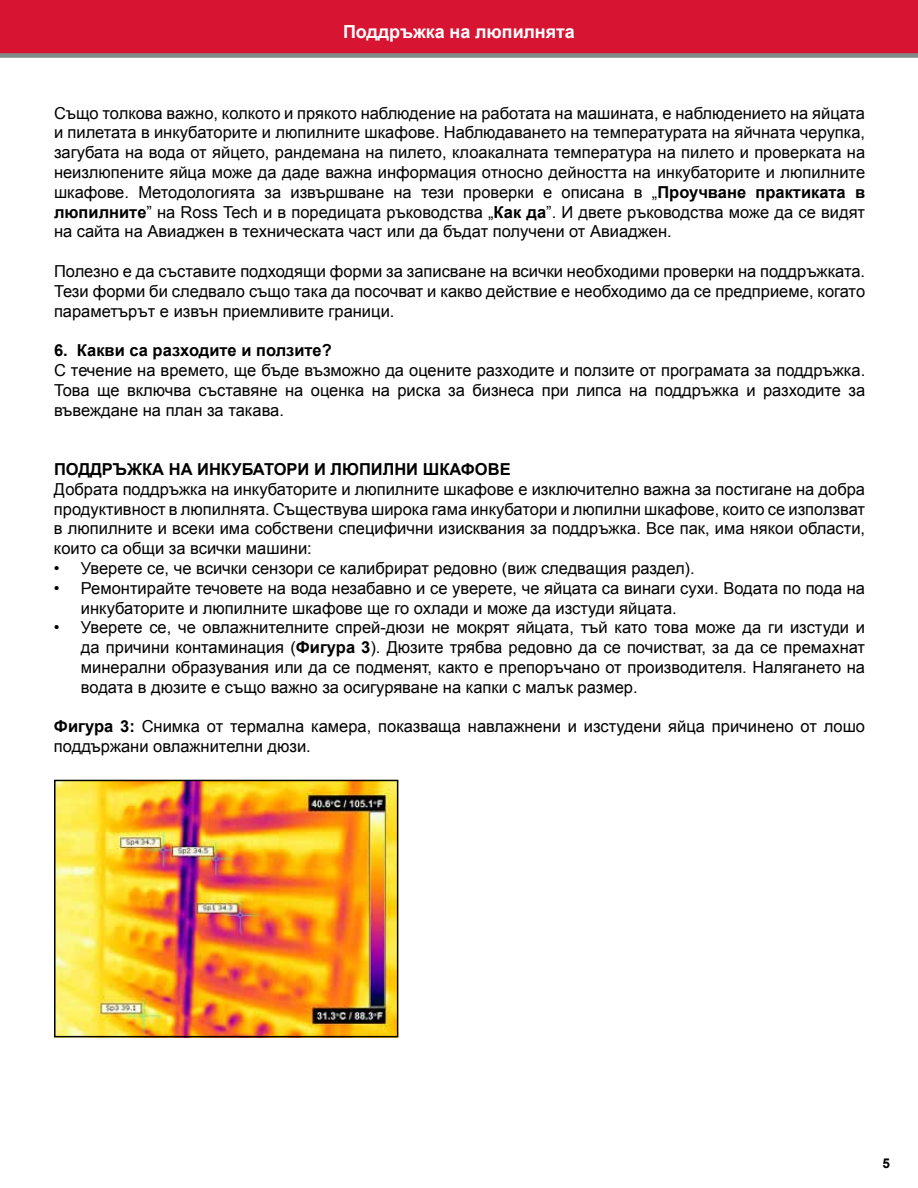
<style>
.page{position:relative;width:918px;height:1188px;background:#fff}
.page>*{position:absolute;margin:0;border:0;box-sizing:border-box;transform-origin:0 0}
.t1{font:700 18px "Arial";letter-spacing:-.005em;color:#fff}
.t2{font:16.5px/19.8px "Arial";color:#000;text-align:justify}
.t3{font:700 16.5px "Arial";color:#000}
.t4{font:700 13.5px "Arial";color:#000}
.s1{font-weight:700}
</style>
<div class="page">
<svg style="left:0;top:0;width:918px;height:58px;background:#d01d39"></svg>
<img style="left:55px;top:783px;width:343px;height:255px">
<div style="left:54px;top:780px;width:344px;height:257px;border:2px solid #000"></div>
<p class="t1" style="left:343px;top:19px;width:233px">Поддръжка на люпилнята</p>
<p class="t2" style="left:54px;top:103px;width:813px">Също толкова важно, колкото и прякото наблюдение на работата на машината, е наблюдението на яйцата и пилетата в инкубаторите и люпилните шкафове. Наблюдаването на температурата на яйчната черупка, загубата на вода от яйцето, рандемана на пилето, клоакалната температура на пилето и проверката на неизлюпените яйца може да даде важна информация относно дейността на инкубаторите и люпилните шкафове. Методологията за извършване на тези проверки е описана в „<span class="s1">Проучване практиката в люпилните</span>” на Ross Tech и в поредицата ръководства „<span class="s1">Как да</span>”. И двете ръководства може да се видят на сайта на Авиаджен в техническата част или да бъдат получени от Авиаджен.</p>
<p class="t2" style="left:54px;top:261px;width:813px">Полезно е да съставите подходящи форми за записване на всички необходими проверки на поддръжката.<br>Тези форми би следвало също така да посочват и какво действие е необходимо да се предприеме, когато параметърът е извън приемливите граници.</p>
<p class="t3" style="left:54px;top:339px;width:279px">6. Какви са разходите и ползите?</p>
<p class="t2" style="left:54px;top:360px;width:813px">С течение на времето, ще бъде възможно да оцените разходите и ползите от програмата за поддръжка.<br>Това ще включва съставяне на оценка на риска за бизнеса при липса на поддръжка и разходите за въвеждане на план за такава.</p>
<p class="t3" style="left:54px;top:458px;width:421px">Поддръжка на инкубатори и люпилни шкафов</p>
<p class="t3" style="left:500px;top:458px;width:13px">е</p>
<p class="t2" style="left:54px;top:479px;width:813px">Добрата поддръжка на инкубаторите и люпилните шкафове е изключително важна за постигане на добра продуктивност в люпилнята. Съществува широка гама инкубатори и люпилни шкафове, които се използват в люпилните и всеки има собствени специфични изисквания за поддръжка. Все пак, има някои области, които са общи за всички машини:</p>
<p class="t2" style="left:54px;top:558px;width:642px">• Уверете се, че всички сензори се калибрират редовно (виж следващия раздел).</p>
<p class="t2" style="left:81px;top:578px;width:786px;text-indent:-27px">• Ремонтирайте течовете на вода незабавно и се уверете, че яйцата са винаги сухи. Водата по пода на инкубаторите и люпилните шкафове ще го охлади и може да изстуди яйцата.</p>
<p class="t2" style="left:81px;top:618px;width:786px;text-indent:-27px">• Уверете се, че овлажнителните спрей-дюзи не мокрят яйцата, тъй като това може да ги изстуди и да причини контаминация (<span class="s1">Фигура 3</span>). Дюзите трябва редовно да се почистват, за да се премахнат минерални образувания или да се подменят, както е препоръчано от производителя. Налягането на водата в дюзите е също важно за осигуряване на капки с малък размер.</p>
<p class="t2" style="left:54px;top:717px;width:813px"><span class="s1">Фигура 3:</span> Снимка от термална камера, показваща навлажнени и изстудени яйца причинено от лошо поддържани овлажнителни дюзи.</p>
<p class="t4" style="left:882px;top:1154px;width:9px">5</p>
</div>
